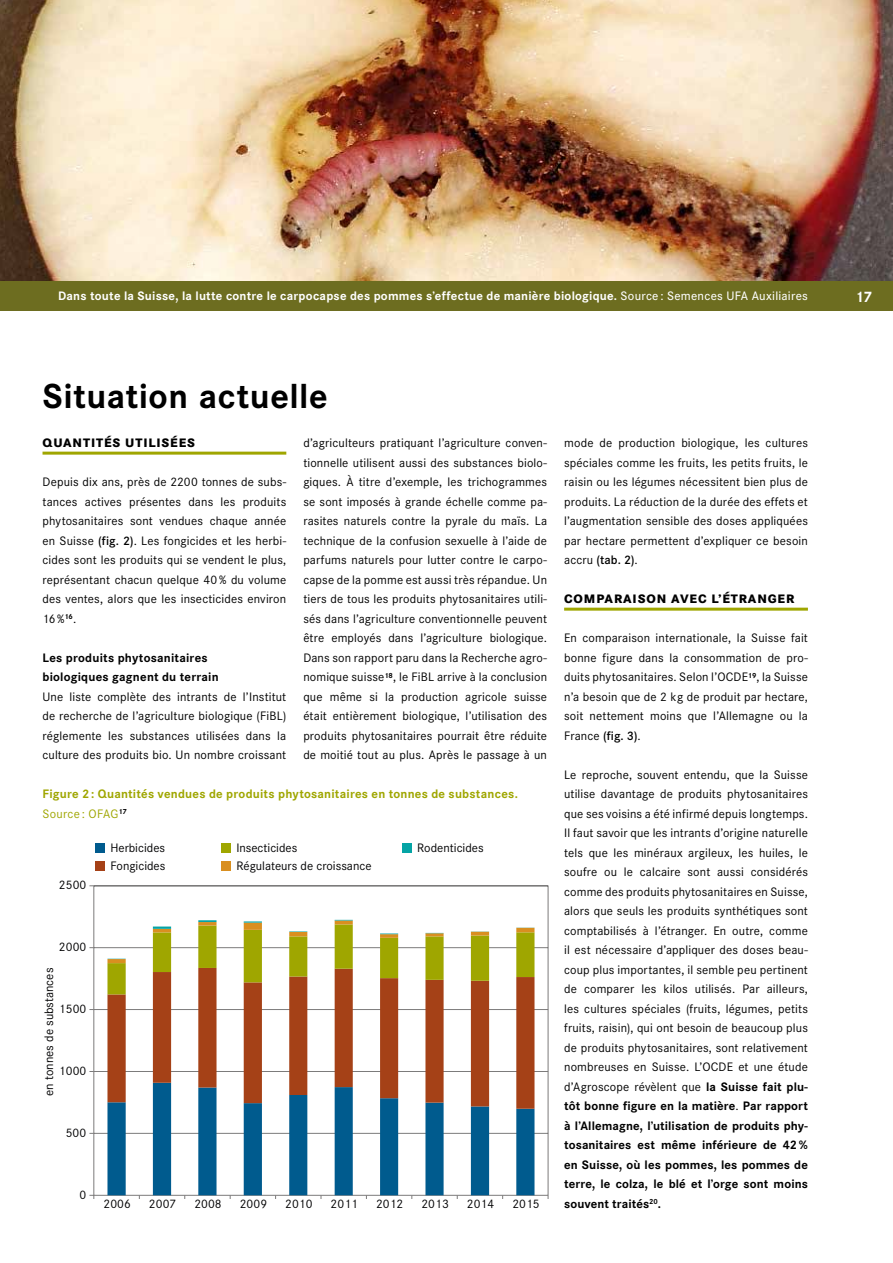
<style>
.page{position:relative;width:893px;height:1263px;background:#fff}
.page>*{position:absolute;margin:0;border:0;box-sizing:border-box;transform-origin:0 0}
.t1{font:700 36px "Corporate S";letter-spacing:.015em;color:#000}
.t2{font:700 15.75px "Corporate S";color:#fff}
.t3{font:12.75px/19.5px "Corporate S";letter-spacing:.01em;color:#000;text-align:justify}
.t4{font:12.75px/18px "Corporate S";color:#020203}
.t5{font:700 12.75px "Corporate S";letter-spacing:.02em;color:#fff}
.t6{font:700 12.75px/19.5px "Corporate S";letter-spacing:.02em;color:#9fa600}
.t7{font:700 12.75px/19.5px "Corporate S";letter-spacing:.02em;color:#000}
.t8{font:800 12.75px "Corporate S";letter-spacing:.07em;color:#000}
.s1{font-weight:500}
.s2{font-weight:600}
.s3{font-weight:700}
.s4{font-weight:400}
</style>
<div class="page">
<img style="left:0;top:0;width:893px;height:281px">
<div style="left:0;top:281px;width:893px;height:29px;background:#6d6d20"></div>
<hr style="left:43px;top:452px;width:243px;height:3px;background:#9fa600">
<svg style="left:93px;top:885px;width:455px;height:311px"></svg>
<svg style="left:107px;top:1109px;width:427px;height:86px"></svg>
<svg style="left:107px;top:994px;width:427px;height:115px"></svg>
<svg style="left:107px;top:920px;width:427px;height:74px"></svg>
<svg style="left:89px;top:1195px;width:6px;height:4px"></svg>
<div style="left:95px;top:843px;width:10px;height:10px;background:#005b8e"></div>
<div style="left:95px;top:861px;width:10px;height:10px;background:#a54117"></div>
<div style="left:221px;top:843px;width:10px;height:10px;background:#9fa600"></div>
<div style="left:221px;top:861px;width:10px;height:10px;background:#d98f20"></div>
<div style="left:402px;top:843px;width:10px;height:10px;background:#05a4a5"></div>
<hr style="left:564px;top:608px;width:244px;height:3px;background:#9fa600">
<p class="t5" style="left:58px;top:289px;width:751px">Dans toute la Suisse, la lutte contre le carpocapse des pommes s’effectue de manière biologique. <span class="s1">Source : Semences UFA Auxiliaires</span></p>
<h1 class="t1" style="left:43px;top:376px;width:287px">Situation actuelle</h1>
<p class="t8" style="left:43px;top:436px;width:154px">QUANTITÉS UTILISÉES</p>
<p class="t3" style="left:43px;top:472px;width:245px">Depuis dix ans, près de 2200 tonnes de subs&shy;tances actives présentes dans les produits phytosanitaires sont vendues chaque année en Suisse <span class="s2">(fig. 2)</span>. Les fongicides et les herbi&shy;cides sont les produits qui se vendent le plus, représentant chacun quelque 40% du volume des ventes, alors que les insecticides environ 16%<sup>16</sup>.</p>
<p class="t7" style="left:43px;top:648px;width:178px">Les produits phytosanitaires biologiques gagnent du terrain</p>
<p class="t3" style="left:43px;top:687px;width:245px">Une liste complète des intrants de l’Institut de recherche de l’agriculture biologique (FiBL) réglemente les substances utilisées dans la culture des produits bio. Un nombre croissant</p>
<p class="t3" style="left:303px;top:433px;width:245px">d’agriculteurs pratiquant l’agriculture conven&shy;tionnelle utilisent aussi des substances biolo&shy;giques. À titre d’exemple, les trichogrammes se sont imposés à grande échelle comme pa&shy;rasites naturels contre la pyrale du maïs. La technique de la confusion sexuelle à l’aide de parfums naturels pour lutter contre le carpo&shy;capse de la pomme est aussi très répandue. Un tiers de tous les produits phytosanitaires utili&shy;sés dans l’agriculture conventionnelle peuvent être employés dans l’agriculture biologique.<br>Dans son rapport paru dans la Recherche agro&shy;nomique suisse<sup>18</sup>, le FiBL arrive à la conclusion que même si la production agricole suisse était entièrement biologique, l’utilisation des produits phytosanitaires pourrait être réduite de moitié tout au plus. Après le passage à un</p>
<p class="t3" style="left:564px;top:433px;width:245px">mode de production biologique, les cultures spéciales comme les fruits, les petits fruits, le raisin ou les légumes nécessitent bien plus de produits. La réduction de la durée des effets et l’augmentation sensible des doses appliquées par hectare permettent d’expliquer ce besoin accru <span class="s2">(tab. 2)</span>.</p>
<p class="t8" style="left:564px;top:591px;width:232px">COMPARAISON AVEC L’ÉTRANGER</p>
<p class="t3" style="left:564px;top:628px;width:245px">En comparaison internationale, la Suisse fait bonne figure dans la consommation de pro&shy;duits phytosanitaires. Selon l’OCDE<sup>19</sup>, la Suisse n’a besoin que de 2 kg de produit par hectare, soit nettement moins que l’Allemagne ou la France <span class="s2">(fig. 3)</span>.</p>
<p class="t3" style="left:564px;top:765px;width:245px">Le reproche, souvent entendu, que la Suisse utilise davantage de produits phytosanitaires que ses voisins a été infirmé depuis longtemps.<br>Il faut savoir que les intrants d’origine naturelle tels que les minéraux argileux, les huiles, le soufre ou le calcaire sont aussi considérés comme des produits phytosanitaires en Suisse, alors que seuls les produits synthétiques sont comptabilisés à l’étranger. En outre, comme il est nécessaire d’appliquer des doses beau&shy;coup plus importantes, il semble peu pertinent de comparer les kilos utilisés. Par ailleurs, les cultures spéciales (fruits, légumes, petits fruits, raisin), qui ont besoin de beaucoup plus de produits phytosanitaires, sont relativement nombreuses en Suisse. L’OCDE et une étude d’Agroscope révèlent que <span class="s3">la Suisse fait plu&shy;tôt bonne figure en la matière</span>. <span class="s3">Par rapport à l’Allemagne, l’utilisation de produits phy&shy;tosanitaires est même inférieure de 42% en Suisse, où les pommes, les pommes de terre, le colza, le blé et l’orge sont moins souvent traités</span><sup>20</sup><span class="s3">.</span></p>
<p class="t6" style="left:43px;top:785px;width:477px">Figure 2 : Quantités vendues de produits phytosanitaires en tonnes de substances.<br><span class="s4">Source : OFAG</span><sup>17</sup></p>
<p class="t4" style="left:110px;top:839px;width:57px">Herbicides<br>Fongicides</p>
<p class="t4" style="left:236px;top:839px;width:137px">Insecticides<br>Régulateurs de croissance</p>
<p class="t4" style="left:417px;top:839px;width:68px">Rodenticides</p>
<p class="t4" style="left:59px;top:876px;width:29px">2500</p>
<p class="t4" style="left:59px;top:938px;width:29px">2000</p>
<p class="t4" style="left:40px;top:1096px;width:130px;rotate:-90deg">en tonnes de substances</p>
<p class="t4" style="left:59px;top:1000px;width:29px">1500</p>
<p class="t4" style="left:59px;top:1062px;width:29px">1000</p>
<p class="t4" style="left:66px;top:1123px;width:22px">500</p>
<p class="t4" style="left:80px;top:1185px;width:8px">0</p>
<p class="t4" style="left:104px;top:1195px;width:29px">2006</p>
<p class="t4" style="left:149px;top:1195px;width:29px">2007</p>
<p class="t4" style="left:194px;top:1195px;width:29px">2008</p>
<p class="t4" style="left:240px;top:1195px;width:29px">2009</p>
<p class="t4" style="left:285px;top:1195px;width:29px">2010</p>
<p class="t4" style="left:331px;top:1195px;width:29px">2011</p>
<p class="t4" style="left:376px;top:1195px;width:29px">2012</p>
<p class="t4" style="left:421px;top:1195px;width:29px">2013</p>
<p class="t4" style="left:467px;top:1195px;width:29px">2014</p>
<p class="t4" style="left:512px;top:1195px;width:29px">2015</p>
<p class="t2" style="left:855px;top:288px;width:18px">17</p>
</div>
